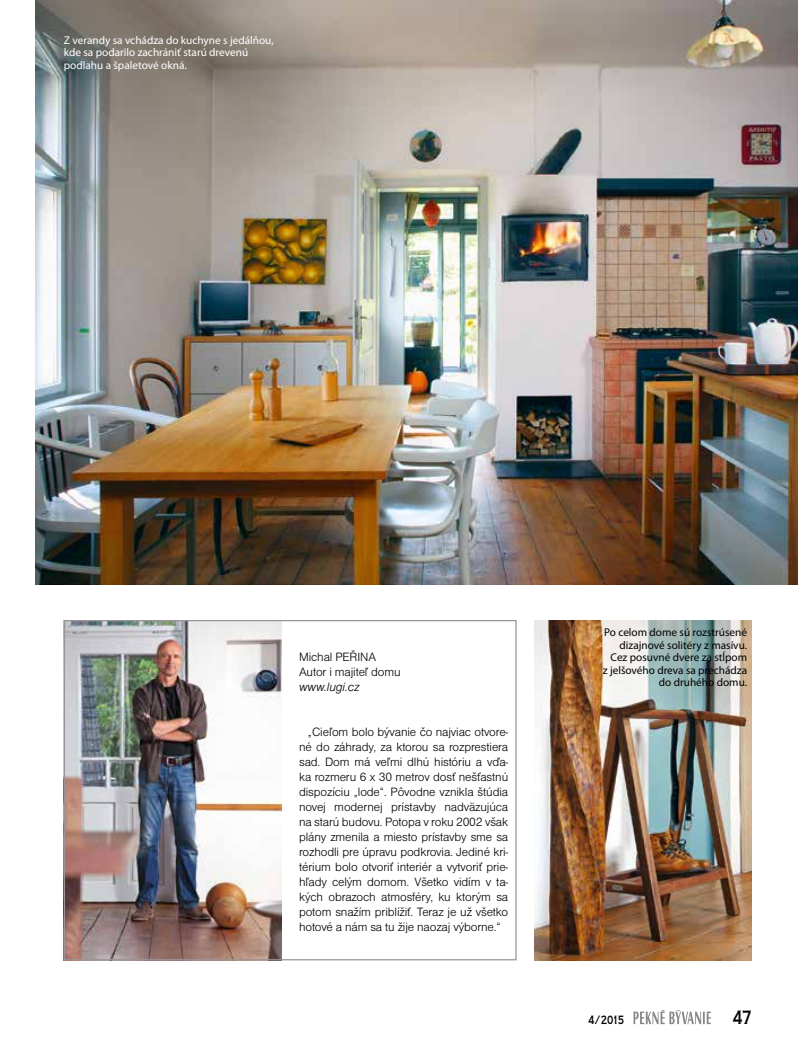
<style>
.page{position:relative;width:798px;height:1049px;background:#fff}
.page>*{position:absolute;margin:0;border:0;box-sizing:border-box;transform-origin:0 0}
.t1{font:20px "Copperplate TCE Bol Con";color:#000;scale:.8 1}
.t2{font:300 12.5px/15px "Nimbus San DCE";letter-spacing:-.01em;color:#000}
.t3{font:italic 300 12.5px "Nimbus San DCE";letter-spacing:-.01em;color:#000}
.t4{font:12.5px "Copperplate TCE Bol Con";color:#000;scale:.8 1}
.t5{font:11.25px/12.5px "Myriad Pro";color:#000;text-align:right}
.t6{font:11.25px/12.5px "Myriad Pro";color:#fff}
</style>
<div class="page">
<svg style="left:633px;top:1010px;width:77px;height:14px"></svg>
<img style="left:35px;top:0;width:762px;height:584px">
<img style="left:534px;top:620px;width:217px;height:340px">
<img style="left:66px;top:622px;width:215px;height:336px">
<div style="left:64px;top:620px;width:452px;height:340px;border:1px solid #9b9397"></div>
<p class="t6" style="left:64px;top:34px;width:211px">Z verandy sa vchádza do kuchyne s jedálňou, kde sa podarilo zachrániť starú drevenú podlahu a špaletové okná.</p>
<p class="t2" style="left:299px;top:649px;width:103px">Michal PEŘINA<br>Autor i majiteľ domu</p>
<p class="t3" style="left:299px;top:679px;width:62px">www.lugi.cz</p>
<p class="t2" style="left:299px;top:724px;width:211px;text-align:justify;text-indent:9px">„Cieľom bolo bývanie čo najviac otvore&shy;né do záhrady, za ktorou sa rozprestiera sad. Dom má veľmi dlhú históriu a vďa&shy;ka rozmeru 6 x 30 metrov dosť nešťastnú dispozíciu „lode“. Pôvodne vznikla štúdia novej modernej prístavby nadväzujúca na starú budovu. Potopa v roku 2002 však plány zmenila a miesto prístavby sme sa rozhodli pre úpravu podkrovia. Jediné kri&shy;térium bolo otvoriť interiér a vytvoriť prie&shy;hľady celým domom. Všetko vidím v ta&shy;kých obrazoch atmosféry, ku ktorým sa potom snažím priblížiť. Teraz je už všetko hotové a nám sa tu žije naozaj výborne.“</p>
<p class="t5" style="left:602px;top:626px;width:146px">Po celom dome sú rozstrúsené dizajnové solitéry z masívu.<br>Cez posuvné dvere za stĺpom<br>z jelšového dreva sa prechádza do druhého domu.</p>
<p class="t4" style="left:588px;top:1013px;width:46px">4/2015</p>
<h1 class="t1" style="left:732px;top:1007px;width:26px">47</h1>
</div>
